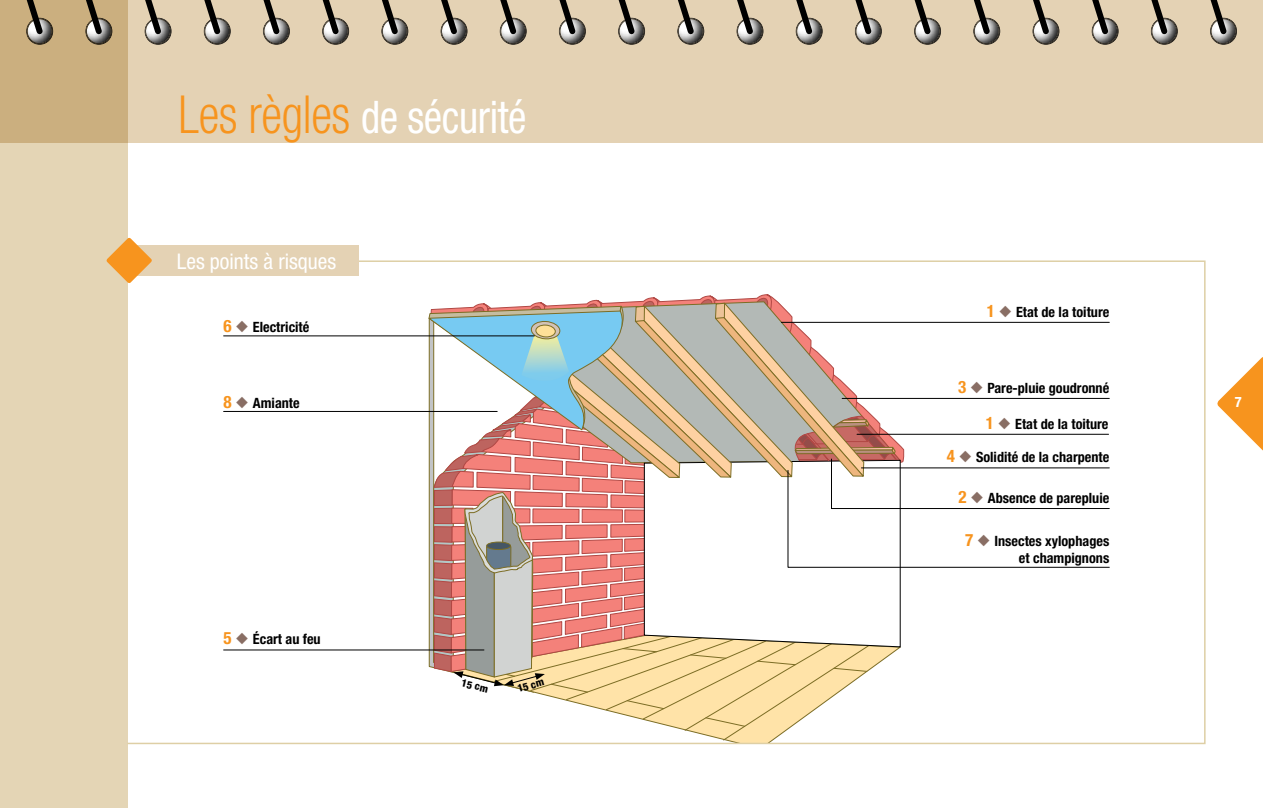
<style>
.page{position:relative;width:1263px;height:808px;background:#fff}
.page>*{position:absolute;margin:0;border:0;box-sizing:border-box;transform-origin:0 0}
.t1{font:condensed 45px "Helvetica Neue";letter-spacing:-.01em;color:#fff;scale:.92 1}
.t2{font:condensed 21.6px "Helvetica Neue";color:#fff}
.t3{font:700 condensed 14.4px "Helvetica Neue";color:#fff}
.t4{font:700 condensed 14.25px/17.1px "Helvetica Neue";color:#000;text-align:right}
.t5{font:800 condensed 10.5px "Helvetica Neue";color:#000}
.s1{font-weight:300;font-size:52.5px;color:#f7941e}
.s2{font-size:17.1px;color:#f7941e}
.s3{color:#896e64}
</style>
<div class="page">
<div style="left:0;top:0;width:1263px;height:143px;background:#e4d2b4"></div>
<svg style="left:0;top:0;width:128px;height:808px;background:#e0cfac"></svg>
<svg style="left:1217px;top:357px;width:46px;height:94px"></svg>
<hr style="left:224px;top:650px;width:260px;height:1px;background:#000">
<hr style="left:224px;top:411px;width:273px;height:1px;background:#000">
<hr style="left:224px;top:336px;width:310px;height:1px;background:#000">
<div style="left:129px;top:245px;width:229px;height:31px;background:#e4d2b4"></div>
<svg style="left:106px;top:237px;width:46px;height:47px"></svg>
<svg style="left:1210px;top:0;width:27px;height:45px"></svg>
<svg style="left:1150px;top:0;width:28px;height:45px"></svg>
<svg style="left:1091px;top:0;width:27px;height:45px"></svg>
<svg style="left:1032px;top:0;width:27px;height:45px"></svg>
<svg style="left:973px;top:0;width:27px;height:45px"></svg>
<svg style="left:914px;top:0;width:27px;height:45px"></svg>
<svg style="left:854px;top:0;width:28px;height:45px"></svg>
<svg style="left:795px;top:0;width:28px;height:45px"></svg>
<svg style="left:736px;top:0;width:27px;height:45px"></svg>
<svg style="left:677px;top:0;width:27px;height:45px"></svg>
<svg style="left:618px;top:0;width:27px;height:45px"></svg>
<svg style="left:559px;top:0;width:27px;height:45px"></svg>
<svg style="left:499px;top:0;width:28px;height:45px"></svg>
<svg style="left:440px;top:0;width:27px;height:45px"></svg>
<svg style="left:381px;top:0;width:27px;height:45px"></svg>
<svg style="left:322px;top:0;width:27px;height:45px"></svg>
<svg style="left:263px;top:0;width:27px;height:45px"></svg>
<svg style="left:203px;top:0;width:28px;height:45px"></svg>
<svg style="left:144px;top:0;width:28px;height:45px"></svg>
<div style="left:83px;top:17px;width:30px;height:30px;background:#cbaf7f"></div>
<svg style="left:81px;top:0;width:31px;height:45px"></svg>
<div style="left:24px;top:17px;width:30px;height:30px;background:#cbaf7f"></div>
<svg style="left:21px;top:0;width:32px;height:45px"></svg>
<svg style="left:426px;top:294px;width:684px;height:447px"></svg>
<h1 class="t1" style="left:179px;top:91px;width:379px"><span class="s1">Les règles</span> de sécurité</h1>
<h2 class="t2" style="left:177px;top:249px;width:161px">Les points à risques</h2>
<p class="t4" style="left:224px;top:319px;width:87px"><span class="s2">6</span> <span class="s3">◆</span> Electricité</p>
<p class="t4" style="left:224px;top:394px;width:78px"><span class="s2">8</span> <span class="s3">◆</span> Amiante</p>
<p class="t4" style="left:224px;top:630px;width:99px"><span class="s2">5</span> <span class="s3">◆</span> Écart au feu</p>
<p class="t5" style="left:463px;top:676px;width:29px;rotate:13deg">15 cm</p>
<p class="t5" style="left:516px;top:682px;width:29px;rotate:-16deg">15 cm</p>
<p class="t4" style="left:987px;top:303px;width:124px"><span class="s2">1</span> <span class="s3">◆</span> Etat de la toiture</p>
<p class="t4" style="left:958px;top:379px;width:153px"><span class="s2">3</span> <span class="s3">◆</span> Pare-pluie goudronné</p>
<p class="t4" style="left:986px;top:415px;width:124px"><span class="s2">1</span> <span class="s3">◆</span> Etat de la toiture</p>
<p class="t4" style="left:947px;top:448px;width:164px"><span class="s2">4</span> <span class="s3">◆</span> Solidité de la charpente</p>
<p class="t4" style="left:958px;top:489px;width:152px"><span class="s2">2</span> <span class="s3">◆</span> Absence de parepluie</p>
<p class="t4" style="left:965px;top:532px;width:146px"><span class="s2">7</span> <span class="s3">◆</span> Insectes xylophages et champignons</p>
<p class="t3" style="left:1235px;top:393px;width:8px">7</p>
</div>
